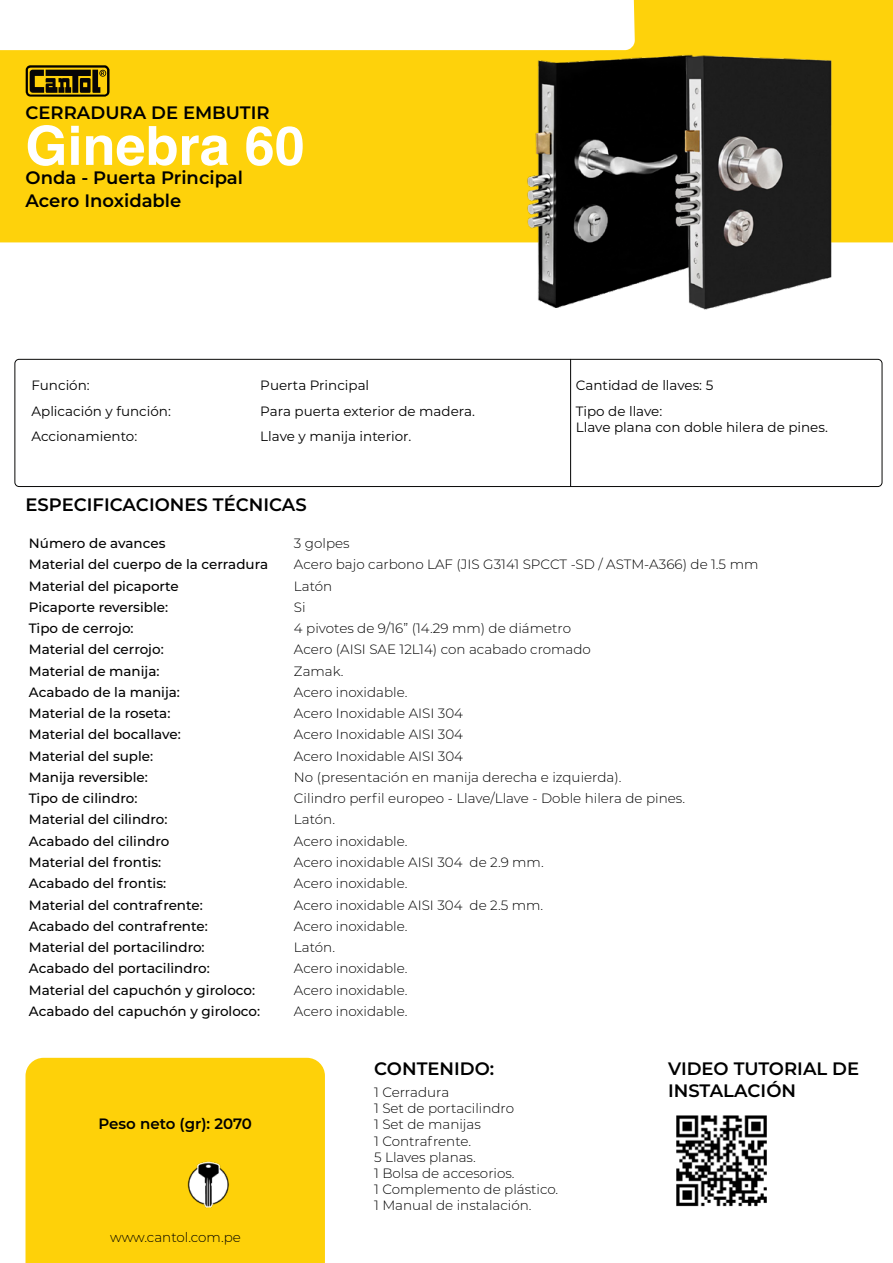
<style>
.page{position:relative;width:893px;height:1263px;background:#fff}
.page>*{position:absolute;margin:0;border:0;box-sizing:border-box;transform-origin:0 0}
.t1{font:700 54px "Helvetica";color:#fff}
.t2{font:600 18px/21.6px "Montserrat";color:#000}
.t3{font:600 15px "Montserrat";color:#000}
.t4{font:300 13.5px/16.2px "Montserrat";color:#000}
.t5{font:500 13.5px "Montserrat";color:#000}
.t6{font:13.5px/16.2px "Montserrat";color:#000}
</style>
<div class="page">
<svg style="left:0;top:0;width:893px;height:242px;fill:#fed20b"></svg>
<hr style="left:570px;top:359px;width:1px;height:127px;background:#000">
<svg style="left:26px;top:65px;width:84px;height:32px;background:#625005"></svg>
<div style="left:15px;top:359px;width:867px;height:128px;border:1px solid #080807;border-radius:4px"></div>
<img style="left:471px;top:48px;width:143px;height:260px">
<img style="left:614px;top:39px;width:277px;height:271px">
<img style="left:676px;top:1115px;width:91px;height:92px">
<div style="left:26px;top:1058px;width:299px;height:205px;background:#fed109"></div>
<img style="left:183px;top:1152px;width:51px;height:65px">
<h2 class="t2" style="left:26px;top:101px;width:246px">CERRADURA DE EMBUTIR</h2>
<h1 class="t1" style="left:26px;top:123px;width:281px">Ginebra 60</h1>
<h2 class="t2" style="left:26px;top:166px;width:219px">Onda - Puerta Principal</h2>
<h2 class="t2" style="left:26px;top:189px;width:157px">Acero Inoxidable</h2>
<p class="t6" style="left:32px;top:377px;width:60px">Función:</p>
<p class="t6" style="left:260px;top:377px;width:110px">Puerta Principal</p>
<p class="t6" style="left:576px;top:377px;width:139px">Cantidad de llaves: 5</p>
<p class="t6" style="left:32px;top:402px;width:141px">Aplicación y función:</p>
<p class="t6" style="left:260px;top:402px;width:216px">Para puerta exterior de madera.</p>
<p class="t6" style="left:576px;top:402px;width:254px">Tipo de llave:<br>Llave plana con doble hilera de pines.</p>
<p class="t6" style="left:32px;top:428px;width:107px">Accionamiento:</p>
<p class="t6" style="left:260px;top:428px;width:153px">Llave y manija interior.</p>
<h2 class="t2" style="left:26px;top:493px;width:283px">ESPECIFICACIONES TÉCNICAS</h2>
<p class="t5" style="left:29px;top:534px;width:138px">Número de avances</p>
<p class="t4" style="left:294px;top:535px;width:57px">3 golpes</p>
<p class="t5" style="left:29px;top:555px;width:241px">Material del cuerpo de la cerradura</p>
<p class="t4" style="left:294px;top:556px;width:466px">Acero bajo carbono LAF (JIS G3141 SPCCT -SD / ASTM-A366) de 1.5 mm</p>
<p class="t5" style="left:29px;top:576px;width:151px">Material del picaporte</p>
<p class="t4" style="left:294px;top:577px;width:40px">Latón</p>
<p class="t5" style="left:29px;top:598px;width:141px">Picaporte reversible:</p>
<p class="t4" style="left:294px;top:598px;width:13px">Si</p>
<p class="t5" style="left:29px;top:619px;width:106px">Tipo de cerrojo:</p>
<p class="t4" style="left:294px;top:620px;width:279px">4 pivotes de 9/16” (14.29 mm) de diámetro</p>
<p class="t5" style="left:29px;top:640px;width:136px">Material del cerrojo:</p>
<p class="t4" style="left:294px;top:641px;width:298px">Acero (AISI SAE 12L14) con acabado cromado</p>
<p class="t5" style="left:29px;top:661px;width:132px">Material de manija:</p>
<p class="t4" style="left:294px;top:662px;width:51px">Zamak.</p>
<p class="t5" style="left:29px;top:683px;width:153px">Acabado de la manija:</p>
<p class="t4" style="left:294px;top:683px;width:115px">Acero inoxidable.</p>
<p class="t5" style="left:29px;top:704px;width:143px">Material de la roseta:</p>
<p class="t4" style="left:294px;top:705px;width:171px">Acero Inoxidable AISI 304</p>
<p class="t5" style="left:29px;top:725px;width:153px">Material del bocallave:</p>
<p class="t4" style="left:294px;top:726px;width:171px">Acero Inoxidable AISI 304</p>
<p class="t5" style="left:29px;top:746px;width:126px">Material del suple:</p>
<p class="t4" style="left:294px;top:747px;width:171px">Acero Inoxidable AISI 304</p>
<p class="t5" style="left:29px;top:768px;width:120px">Manija reversible:</p>
<p class="t4" style="left:294px;top:769px;width:329px">No (presentación en manija derecha e izquierda).</p>
<p class="t5" style="left:29px;top:789px;width:110px">Tipo de cilindro:</p>
<p class="t4" style="left:294px;top:790px;width:393px">Cilindro perfil europeo - Llave/Llave - Doble hilera de pines.</p>
<p class="t5" style="left:29px;top:810px;width:140px">Material del cilindro:</p>
<p class="t4" style="left:294px;top:811px;width:43px">Latón.</p>
<p class="t5" style="left:29px;top:831px;width:142px">Acabado del cilindro</p>
<p class="t4" style="left:294px;top:832px;width:115px">Acero inoxidable.</p>
<p class="t5" style="left:29px;top:853px;width:134px">Material del frontis:</p>
<p class="t4" style="left:294px;top:854px;width:251px">Acero inoxidable AISI 304 de 2.9 mm.</p>
<p class="t5" style="left:29px;top:874px;width:139px">Acabado del frontis:</p>
<p class="t4" style="left:294px;top:875px;width:115px">Acero inoxidable.</p>
<p class="t5" style="left:29px;top:895px;width:175px">Material del contrafrente:</p>
<p class="t4" style="left:294px;top:896px;width:251px">Acero inoxidable AISI 304 de 2.5 mm.</p>
<p class="t5" style="left:29px;top:916px;width:180px">Acabado del contrafrente:</p>
<p class="t4" style="left:294px;top:917px;width:115px">Acero inoxidable.</p>
<p class="t5" style="left:29px;top:938px;width:177px">Material del portacilindro:</p>
<p class="t4" style="left:294px;top:939px;width:43px">Latón.</p>
<p class="t5" style="left:29px;top:959px;width:182px">Acabado del portacilindro:</p>
<p class="t4" style="left:294px;top:960px;width:115px">Acero inoxidable.</p>
<p class="t5" style="left:29px;top:980px;width:228px">Material del capuchón y giroloco:</p>
<p class="t4" style="left:294px;top:981px;width:115px">Acero inoxidable.</p>
<p class="t5" style="left:29px;top:1002px;width:233px">Acabado del capuchón y giroloco:</p>
<p class="t4" style="left:294px;top:1002px;width:115px">Acero inoxidable.</p>
<p class="t3" style="left:98px;top:1113px;width:155px">Peso neto (gr): 2070</p>
<p class="t4" style="left:110px;top:1229px;width:132px">www.cantol.com.pe</p>
<h2 class="t2" style="left:374px;top:1057px;width:122px">CONTENIDO:</h2>
<h2 class="t2" style="left:668px;top:1057px;width:193px">VIDEO TUTORIAL DE<br>INSTALACIÓN</h2>
<p class="t4" style="left:374px;top:1083px;width:186px">1 Cerradura<br>1 Set de portacilindro<br>1 Set de manijas<br>1 Contrafrente.<br>5 Llaves planas.<br>1 Bolsa de accesorios.<br>1 Complemento de plástico.<br>1 Manual de instalación.</p>
</div>
